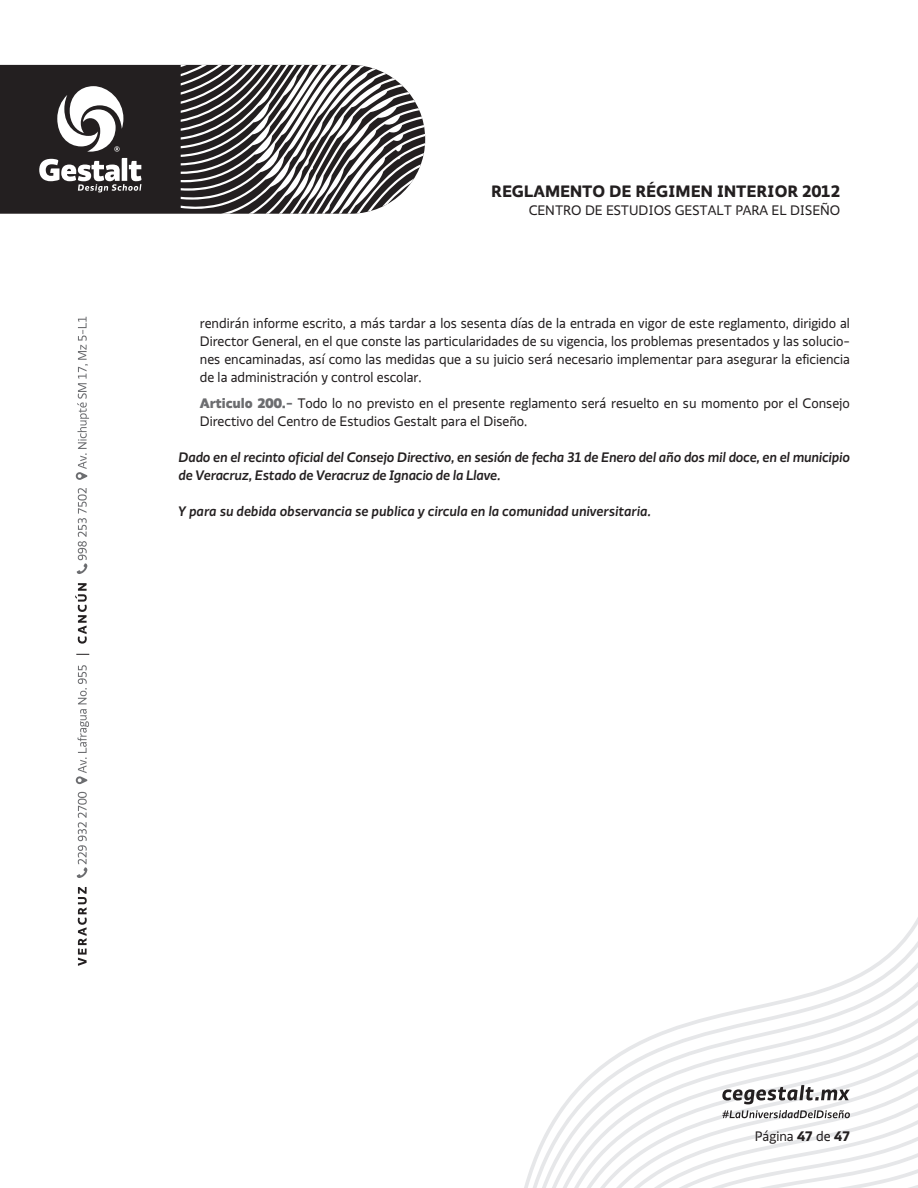
<style>
.page{position:relative;width:918px;height:1188px;background:#fff}
.page>*{position:absolute;margin:0;border:0;box-sizing:border-box;transform-origin:0 0}
.t1{font:700 18px "Gestalt Sans";color:#231f20}
.ARTÍCULOS{font:15px/18px "Gestalt Sans";color:#231f20;text-align:justify}
.TEXTO_BASE{font:italic 500 15px/18px "Gestalt Sans";letter-spacing:-.01em;color:#231f20}
.s1{font-weight:900;color:#6c6d70}
.s2{font-weight:700}
</style>
<div class="page">
<svg style="left:524px;top:917px;width:394px;height:271px"></svg>
<svg style="left:600px;top:1052px;width:318px;height:136px"></svg>
<svg style="left:78px;top:887px;width:9px;height:79px"></svg>
<svg style="left:76px;top:654px;width:13px;height:1px"></svg>
<svg style="left:75px;top:583px;width:12px;height:61px"></svg>
<div style="left:0;top:65px;width:181px;height:149px;background:#231f20"></div>
<svg style="left:181px;top:65px;width:244px;height:149px"></svg>
<svg style="left:57px;top:86px;width:66px;height:66px"></svg>
<svg style="left:39px;top:158px;width:102px;height:34px"></svg>
<svg style="left:77px;top:792px;width:10px;height:86px"></svg>
<svg style="left:76px;top:665px;width:13px;height:119px"></svg>
<svg style="left:77px;top:488px;width:10px;height:86px"></svg>
<svg style="left:76px;top:317px;width:13px;height:163px"></svg>
<p class="t1" style="left:491px;top:180px;width:351px">REGLAMENTO DE RÉGIMEN INTERIOR 2012</p>
<p class="ARTÍCULOS" style="left:529px;top:201px;width:313px">CENTRO DE ESTUDIOS GESTALT PARA EL DISEÑO</p>
<p class="ARTÍCULOS" style="left:200px;top:314px;width:652px">rendirán informe escrito, a más tardar a los sesenta días de la entrada en vigor de este reglamento, dirigido al Director General, en el que conste las particularidades de su vigencia, los problemas presentados y las solucio&shy;nes encaminadas, así como las medidas que a su juicio será necesario implementar para asegurar la eficiencia de la administración y control escolar.</p>
<p class="ARTÍCULOS" style="left:200px;top:395px;width:652px"><span class="s1">Articulo 200.-</span> Todo lo no previsto en el presente reglamento será resuelto en su momento por el Consejo<br>Directivo del Centro de Estudios Gestalt para el Diseño.</p>
<p class="TEXTO_BASE" style="left:179px;top:449px;width:673px">Dado en el recinto oficial del Consejo Directivo, en sesión de fecha 31 de Enero del año dos mil doce, en el municipio de Veracruz, Estado de Veracruz de Ignacio de la Llave.</p>
<p class="TEXTO_BASE" style="left:179px;top:503px;width:474px">Y para su debida observancia se publica y circula en la comunidad universitaria.</p>
<p class="ARTÍCULOS" style="left:755px;top:1128px;width:97px">Página <span class="s2">47</span> de <span class="s2">47</span></p>
</div>
